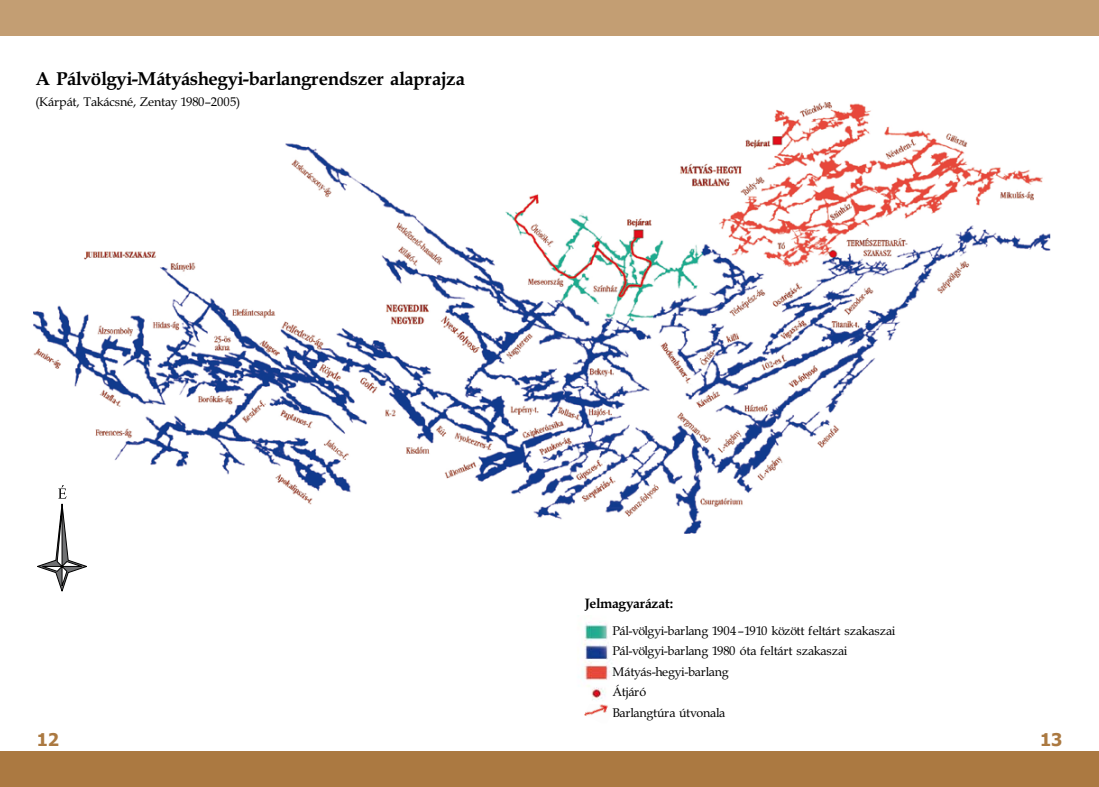
<style>
.page{position:relative;width:1099px;height:787px;background:#fff}
.page>*{position:absolute;margin:0;border:0;box-sizing:border-box;transform-origin:0 0}
.t1{font:700 18.75px "Book Antiqua PFL";color:#000}
.t2{font:700 17.5px "Tahoma";color:#ab7941}
.t3{font:700 13.75px "Book Antiqua PFL";color:#000}
.t4{font:12.5px/20.4px "Book Antiqua PFL";color:#000}
</style>
<div class="page">
<img style="left:33px;top:102px;width:1017px;height:432px">
<div style="left:0;top:0;width:1098px;height:35px;background:#c39e73"></div>
<div style="left:0;top:751px;width:1098px;height:36px;background:#ab7941"></div>
<img style="left:582px;top:622px;width:30px;height:78px">
<img style="left:584px;top:704px;width:24px;height:12px">
<div style="left:16px;top:481px;width:111px;height:157px;background:#fff"></div>
<svg style="left:37px;top:485px;width:50px;height:106px"></svg>
<h1 class="t1" style="left:35px;top:67px;width:430px">A Pálvölgyi-Mátyáshegyi-barlangrendszer alaprajza</h1>
<p class="t4" style="left:35px;top:91px;width:206px">(Kárpát, Takácsné, Zentay 1980–2005)</p>
<h2 class="t2" style="left:37px;top:727px;width:24px">12</h2>
<p class="t3" style="left:585px;top:595px;width:89px">Jelmagyarázat:</p>
<p class="t4" style="left:612px;top:620px;width:284px">Pál-völgyi-barlang 1904–1910 között feltárt szakaszai<br>Pál-völgyi-barlang 1980 óta feltárt szakaszai<br>Mátyás-hegyi-barlang<br>Átjáró<br>Barlangtúra útvonala</p>
<h2 class="t2" style="left:1039px;top:727px;width:24px">13</h2>
</div>
